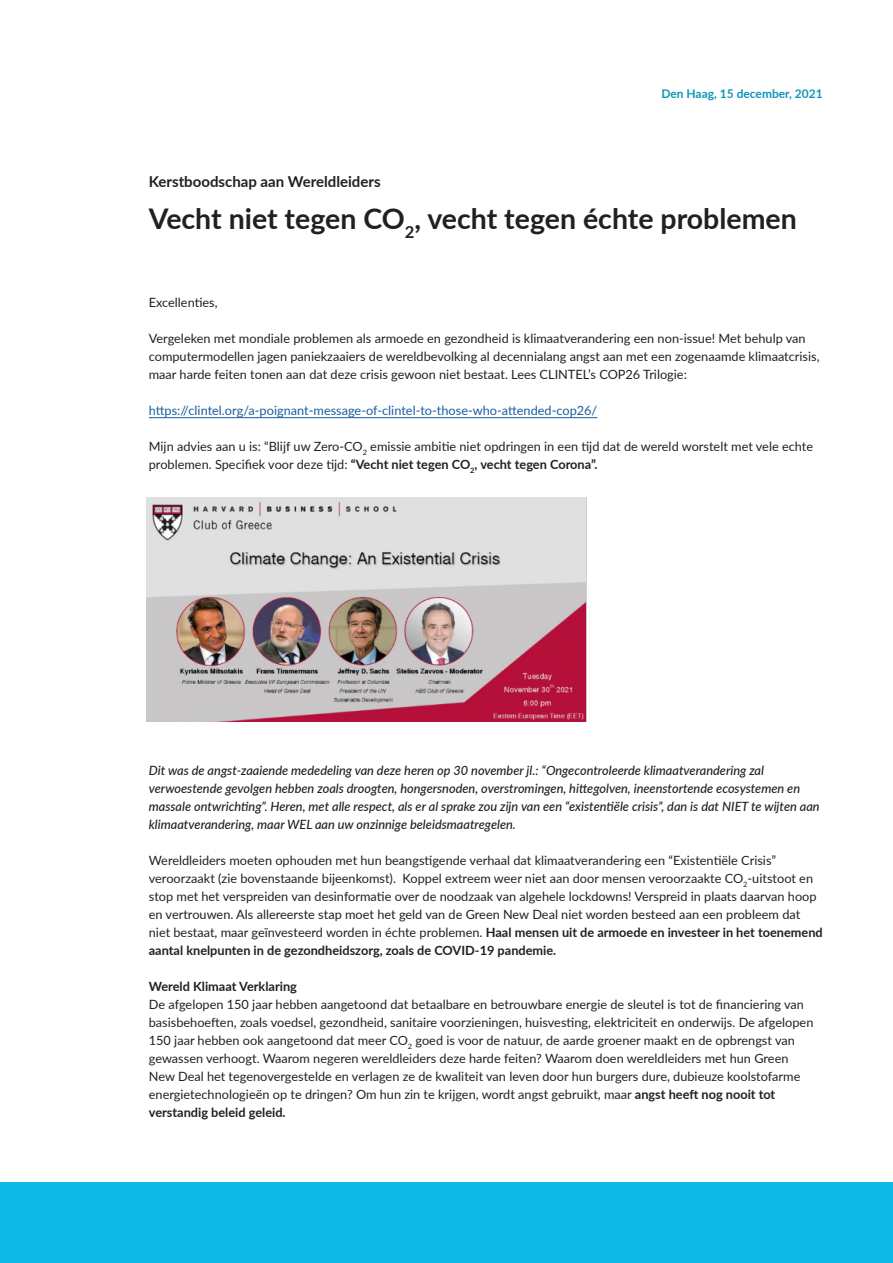
<style>
.page{position:relative;width:893px;height:1263px;background:#fff}
.page>*{position:absolute;margin:0;border:0;box-sizing:border-box;transform-origin:0 0}
.t1{font:700 28.5px "Lato";color:#231f20}
.t2{font:700 15px "Lato";color:#231f20}
.t3{font:12.75px/18px "Lato";color:#231f20}
.t4{font:italic 500 12.75px/18px "Lato";color:#231f20}
.t5{font:12.75px "Lato";color:#175d9e}
.t6{font:700 12.75px "Lato";color:#231f20}
.t7{font:700 12px "Lato";color:#0b97bc}
.s1{font-weight:700}
</style>
<div class="page">
<hr style="left:149px;top:417px;width:448px;height:1px;background:#175d9e">
<div style="left:0;top:1182px;width:893px;height:81px;background:#0fbae7"></div>
<img style="left:146px;top:497px;width:441px;height:225px">
<p class="t7" style="left:661px;top:85px;width:163px">Den Haag, 15 december, 2021</p>
<p class="t2" style="left:149px;top:170px;width:233px">Kerstboodschap aan Wereldleiders</p>
<p class="t1" style="left:149px;top:197px;width:649px">Vecht niet tegen CO<sub>2</sub>, vecht tegen échte problemen</p>
<p class="t3" style="left:149px;top:292px;width:70px">Excellenties,</p>
<p class="t3" style="left:149px;top:328px;width:672px">Vergeleken met mondiale problemen als armoede en gezondheid is klimaatverandering een non-issue! Met behulp van computermodellen jagen paniekzaaiers de wereldbevolking al decennialang angst aan met een zogenaamde klimaatcrisis, maar harde feiten tonen aan dat deze crisis gewoon niet bestaat. Lees CLINTEL’s COP26 Trilogie:</p>
<p class="t5" style="left:149px;top:401px;width:450px">https://clintel.org/a-poignant-message-of-clintel-to-those-who-attended-cop26/</p>
<p class="t3" style="left:149px;top:436px;width:666px">Mijn advies aan u is: “Blijf uw Zero-CO<sub>2</sub> emissie ambitie niet opdringen in een tijd dat de wereld worstelt met vele echte problemen. Specifiek voor deze tijd: <span class="s1">“Vecht niet tegen CO</span><sub>2</sub><span class="s1">, vecht tegen Corona”.</span></p>
<p class="t4" style="left:149px;top:760px;width:672px">Dit was de angst-zaaiende mededeling van deze heren op 30 november jl.: “Ongecontroleerde klimaatverandering zal verwoestende gevolgen hebben zoals droogten, hongersnoden, overstromingen, hittegolven, ineenstortende ecosystemen en massale ontwrichting”. Heren, met alle respect, als er al sprake zou zijn van een “existentiële crisis”, dan is dat NIET te wijten aan klimaatverandering, maar WEL aan uw onzinnige beleidsmaatregelen.</p>
<p class="t3" style="left:149px;top:850px;width:675px">Wereldleiders moeten ophouden met hun beangstigende verhaal dat klimaatverandering een “Existentiële Crisis” veroorzaakt (zie bovenstaande bijeenkomst). Koppel extreem weer niet aan door mensen veroorzaakte CO<sub>2</sub>-uitstoot en stop met het verspreiden van desinformatie over de noodzaak van algehele lockdowns! Verspreid in plaats daarvan hoop en vertrouwen. Als allereerste stap moet het geld van de Green New Deal niet worden besteed aan een probleem dat niet bestaat, maar geïnvesteerd worden in échte problemen. <span class="s1">Haal mensen uit de armoede en investeer in het toenemend aantal knelpunten in de gezondheidszorg, zoals de COVID-19 pandemie.</span></p>
<p class="t6" style="left:149px;top:977px;width:150px">Wereld Klimaat Verklaring</p>
<p class="t3" style="left:149px;top:994px;width:666px">De afgelopen 150 jaar hebben aangetoond dat betaalbare en betrouwbare energie de sleutel is tot de financiering van basisbehoeften, zoals voedsel, gezondheid, sanitaire voorzieningen, huisvesting, elektriciteit en onderwijs. De afgelopen 150 jaar hebben ook aangetoond dat meer CO<sub>2</sub> goed is voor de natuur, de aarde groener maakt en de opbrengst van gewassen verhoogt. Waarom negeren wereldleiders deze harde feiten? Waarom doen wereldleiders met hun Green New Deal het tegenovergestelde en verlagen ze de kwaliteit van leven door hun burgers dure, dubieuze koolstofarme energietechnologieën op te dringen? Om hun zin te krijgen, wordt angst gebruikt, maar <span class="s1">angst heeft nog nooit tot verstandig beleid geleid.</span></p>
</div>
